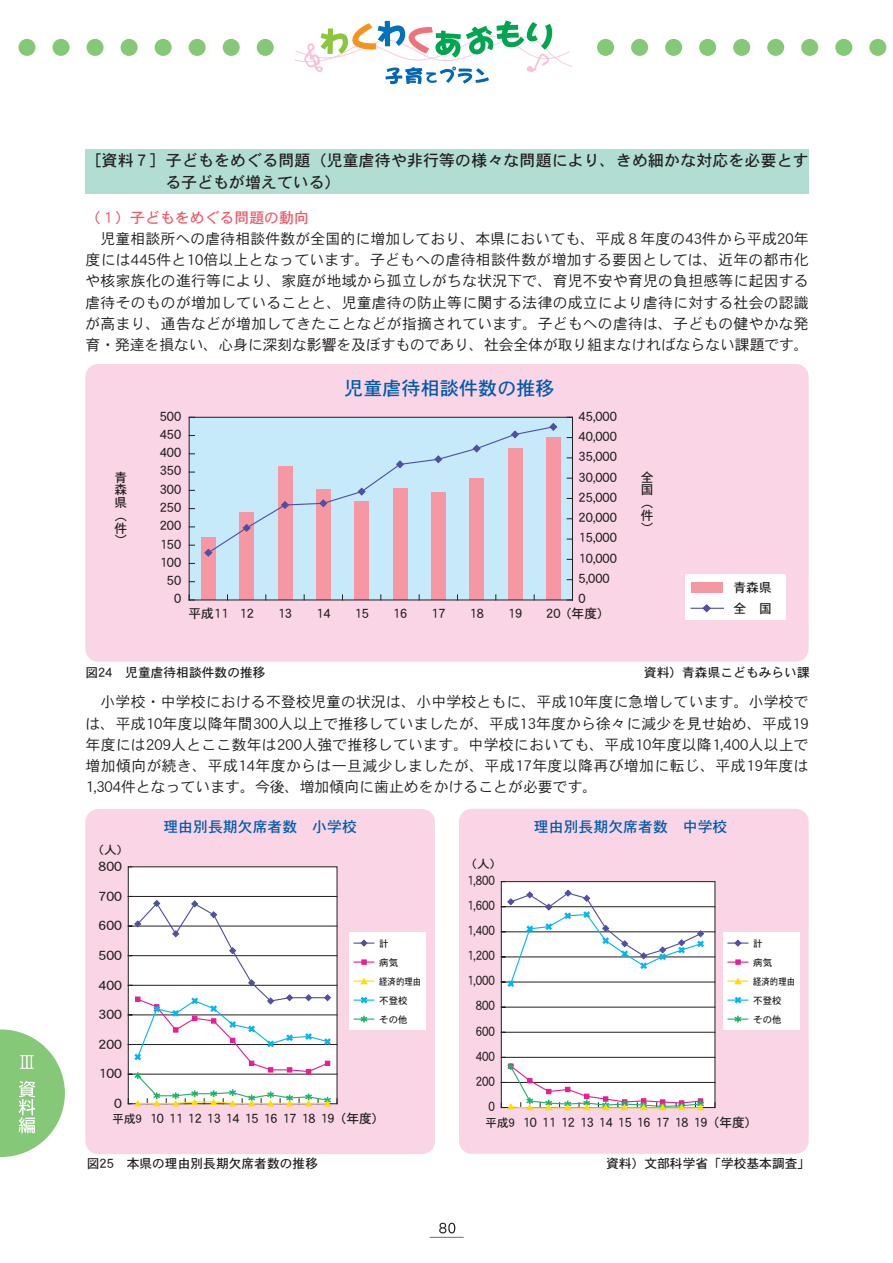
<style>
.page{position:relative;width:893px;height:1263px;background:#fff}
.page>*{position:absolute;margin:0;border:0;box-sizing:border-box;transform-origin:0 0}
.t1{font:19.2px "DFPHS Gothic CID W5";color:#015aaa}
.t2{font:15.9px/21.3px "DFPHS Gothic CID W5";letter-spacing:.01em;color:#231f20}
.t3{font:14.85px/21.3px "DFPHS Gothic CID W3";letter-spacing:-.005em;color:#231f20;text-align:justify}
.t4{font:14.85px "DFPHS Gothic CID W5";color:#015aaa}
.t5{font:14.85px "DFPHS Gothic CID W5";color:#f05a67}
.t6{font:12.75px/18.3px "DFPHS Gothic CID W5";color:#231f20}
.t7{font:12.75px/25px "DFPHS Gothic CID W5";color:#231f20;text-align:right;scale:.9 1}
.t8{font:12.75px "DFPHS Gothic CID W5";color:#231f20;scale:1.09 1}
.t9{font:11.7px "DFPHS Gothic CID W5";color:#231f20;scale:1.09 1}
.t10{font:9.6px/19px "DFPHS Gothic CID W5";color:#231f20}
.s1{font-size:11.7px}
</style>
<div class="page">
<div style="left:85px;top:364px;width:723px;height:298px;background:#fad5e5;border-radius:13px"></div>
<div style="left:189px;top:417px;width:383px;height:183px;background:#c6eafa"></div>
<div style="left:201px;top:538px;width:15px;height:62px;background:#f598a3"></div>
<div style="left:277px;top:467px;width:15px;height:133px;background:#f598a3"></div>
<div style="left:354px;top:502px;width:15px;height:98px;background:#f598a3"></div>
<div style="left:431px;top:493px;width:15px;height:107px;background:#f598a3"></div>
<div style="left:507px;top:448px;width:15px;height:152px;background:#f598a3"></div>
<div style="left:239px;top:513px;width:15px;height:87px;background:#f598a3"></div>
<div style="left:316px;top:490px;width:15px;height:110px;background:#f598a3"></div>
<div style="left:392px;top:488px;width:15px;height:112px;background:#f598a3"></div>
<div style="left:469px;top:478px;width:15px;height:122px;background:#f598a3"></div>
<div style="left:546px;top:437px;width:14px;height:163px;background:#f598a3"></div>
<div style="left:685px;top:574px;width:100px;height:45px;background:#fff"></div>
<div style="left:691px;top:582px;width:31px;height:10px;background:#f598a3"></div>
<hr style="left:691px;top:608px;width:32px;height:1px;background:#504fa1">
<svg style="left:701px;top:604px;width:10px;height:9px"></svg>
<svg style="left:203px;top:423px;width:355px;height:135px"></svg>
<div style="left:189px;top:417px;width:383px;height:183px;border:1px solid #231f20"></div>
<div style="left:85px;top:809px;width:350px;height:345px;background:#fad5e5;border-radius:13px"></div>
<div style="left:128px;top:867px;width:209px;height:237px;background:#fff"></div>
<div style="left:349px;top:932px;width:76px;height:98px;background:#fff"></div>
<div style="left:459px;top:809px;width:349px;height:345px;background:#fad5e5;border-radius:13px"></div>
<svg style="left:354px;top:939px;width:20px;height:8px"></svg>
<svg style="left:354px;top:959px;width:20px;height:6px"></svg>
<svg style="left:354px;top:996px;width:20px;height:8px"></svg>
<svg style="left:354px;top:1015px;width:20px;height:8px"></svg>
<svg style="left:354px;top:978px;width:20px;height:7px"></svg>
<div style="left:723px;top:932px;width:76px;height:98px;background:#fff"></div>
<svg style="left:728px;top:939px;width:19px;height:8px"></svg>
<svg style="left:728px;top:959px;width:19px;height:6px"></svg>
<svg style="left:728px;top:996px;width:19px;height:8px"></svg>
<svg style="left:728px;top:1015px;width:19px;height:8px"></svg>
<svg style="left:728px;top:978px;width:19px;height:7px"></svg>
<svg style="left:128px;top:896px;width:210px;height:211px"></svg>
<div style="left:501px;top:882px;width:214px;height:226px;background:#fff"></div>
<hr style="left:501px;top:1082px;width:214px;height:1px;background:#231f20">
<hr style="left:501px;top:1057px;width:214px;height:1px;background:#231f20">
<hr style="left:501px;top:1032px;width:214px;height:1px;background:#231f20">
<hr style="left:501px;top:1007px;width:214px;height:1px;background:#231f20">
<hr style="left:501px;top:982px;width:214px;height:1px;background:#231f20">
<hr style="left:501px;top:957px;width:214px;height:1px;background:#231f20">
<hr style="left:501px;top:906px;width:214px;height:1px;background:#231f20">
<hr style="left:501px;top:932px;width:214px;height:1px;background:#231f20">
<svg style="left:503px;top:889px;width:203px;height:98px"></svg>
<div style="left:501px;top:881px;width:214px;height:227px;border:1px solid #231f20"></div>
<svg style="left:501px;top:1057px;width:204px;height:54px"></svg>
<div style="left:85px;top:149px;width:723px;height:44px;background:#b1ddd3"></div>
<div style="left:18px;top:39px;width:17px;height:17px;background:#85c878;border-radius:50%"></div>
<div style="left:52px;top:39px;width:17px;height:17px;background:#85c878;border-radius:50%"></div>
<div style="left:87px;top:39px;width:17px;height:17px;background:#85c878;border-radius:50%"></div>
<div style="left:121px;top:39px;width:17px;height:17px;background:#85c878;border-radius:50%"></div>
<div style="left:155px;top:39px;width:17px;height:17px;background:#85c878;border-radius:50%"></div>
<div style="left:189px;top:39px;width:17px;height:17px;background:#85c878;border-radius:50%"></div>
<div style="left:223px;top:39px;width:17px;height:17px;background:#85c878;border-radius:50%"></div>
<div style="left:257px;top:39px;width:17px;height:17px;background:#85c878;border-radius:50%"></div>
<div style="left:597px;top:39px;width:17px;height:17px;background:#85c878;border-radius:50%"></div>
<div style="left:631px;top:39px;width:17px;height:17px;background:#85c878;border-radius:50%"></div>
<div style="left:665px;top:39px;width:17px;height:17px;background:#85c878;border-radius:50%"></div>
<div style="left:699px;top:39px;width:17px;height:17px;background:#85c878;border-radius:50%"></div>
<div style="left:733px;top:39px;width:17px;height:17px;background:#85c878;border-radius:50%"></div>
<div style="left:767px;top:39px;width:17px;height:17px;background:#85c878;border-radius:50%"></div>
<div style="left:801px;top:39px;width:17px;height:17px;background:#85c878;border-radius:50%"></div>
<div style="left:835px;top:39px;width:17px;height:17px;background:#85c878;border-radius:50%"></div>
<div style="left:869px;top:39px;width:17px;height:17px;background:#85c878;border-radius:50%"></div>
<svg style="left:294px;top:20px;width:278px;height:64px"></svg>
<svg style="left:0;top:1029px;width:65px;height:128px"></svg>
<svg style="left:439px;top:1222px;width:17px;height:12px"></svg>
<hr style="left:429px;top:1237px;width:34px;height:1px;background:#6c6d70">
<p class="t2" style="left:165px;top:152px;width:645px;text-indent:-80px">［資料７］子どもをめぐる問題（児童虐待や非行等の様々な問題により、きめ細かな対応を必要とする子どもが増えている）</p>
<p class="t5" style="left:86px;top:211px;width:225px">（１）子どもをめぐる問題の動向</p>
<p class="t3" style="left:86px;top:230px;width:724px">　児童相談所への虐待相談件数が全国的に増加しており、本県においても、平成８年度の43件から平成20年度には445件と10倍以上となっています。子どもへの虐待相談件数が増加する要因としては、近年の都市化や核家族化の進行等により、家庭が地域から孤立しがちな状況下で、育児不安や育児の負担感等に起因する虐待そのものが増加していることと、児童虐待の防止等に関する法律の成立により虐待に対する社会の認識が高まり、通告などが増加してきたことなどが指摘されています。子どもへの虐待は、子どもの健やかな発育・発達を損ない、心身に深刻な影響を及ぼすものであり、社会全体が取り組まなければならない課題です。</p>
<p class="t6" style="left:115px;top:472px;width:14px;line-height:12.8px;text-align:justify">青森県（件）</p>
<p class="t6" style="left:160px;top:408px;width:23px;text-align:right">500<br>450<br>400<br>350<br>300<br>250<br>200<br>150<br>100<br>50<br>0</p>
<p class="t6" style="left:188px;top:606px;width:41px">平成11</p>
<p class="t1" style="left:344px;top:381px;width:212px">児童虐待相談件数の推移</p>
<p class="t6" style="left:578px;top:407px;width:40px;line-height:20.2px">45,000<br>40,000<br>35,000<br>30,000<br>25,000<br>20,000<br>15,000<br>10,000<br>5,000<br>0</p>
<p class="t6" style="left:239px;top:606px;width:16px">12</p>
<p class="t6" style="left:278px;top:606px;width:16px">13</p>
<p class="t6" style="left:316px;top:606px;width:16px">14</p>
<p class="t6" style="left:354px;top:606px;width:16px">15</p>
<p class="t6" style="left:393px;top:606px;width:16px">16</p>
<p class="t6" style="left:431px;top:606px;width:16px">17</p>
<p class="t6" style="left:469px;top:606px;width:16px">18</p>
<p class="t6" style="left:508px;top:606px;width:16px">19</p>
<p class="t6" style="left:546px;top:606px;width:65px">20（年度）</p>
<p class="t6" style="left:641px;top:472px;width:14px;line-height:12.8px;text-align:justify">全国（件）</p>
<p class="t6" style="left:733px;top:578px;width:40px;line-height:21.3px">青森県全　国</p>
<p class="t6" style="left:85px;top:665px;width:182px">図24　児童虐待相談件数の推移</p>
<p class="t6" style="left:644px;top:665px;width:167px">資料）青森県こどもみらい課</p>
<p class="t3" style="left:86px;top:693px;width:724px">　小学校・中学校における不登校児童の状況は、小中学校ともに、平成10年度に急増しています。小学校では、平成10年度以降年間300人以上で推移していましたが、平成13年度から徐々に減少を見せ始め、平成19年度には209人とここ数年は200人強で推移しています。中学校においても、平成10年度以降1,400人以上で増加傾向が続き、平成14年度からは一旦減少しましたが、平成17年度以降再び増加に転じ、平成19年度は1,304件となっています。今後、増加傾向に歯止めをかけることが必要です。</p>
<p class="t9" style="left:91px;top:845px;width:37px">（人）</p>
<p class="t4" style="left:163px;top:821px;width:195px">理由別長期欠席者数　小学校</p>
<p class="t4" style="left:534px;top:821px;width:195px">理由別長期欠席者数　中学校</p>
<p class="t9" style="left:464px;top:859px;width:37px">（人）</p>
<p class="t8" style="left:99px;top:862px;width:23px">800</p>
<p class="t8" style="left:99px;top:891px;width:23px">700</p>
<p class="t8" style="left:99px;top:921px;width:23px">600</p>
<p class="t8" style="left:99px;top:950px;width:23px">500</p>
<p class="t8" style="left:99px;top:980px;width:23px">400</p>
<p class="t8" style="left:99px;top:1010px;width:23px">300</p>
<p class="t8" style="left:99px;top:1039px;width:23px">200</p>
<p class="t8" style="left:99px;top:1069px;width:23px">100</p>
<p class="t8" style="left:114px;top:1098px;width:9px">0</p>
<p class="t7" style="left:467px;top:869px;width:33px">1,800<br>1,600<br>1,400<br>1,200<br>1,000<br>800<br>600<br>400<br>200<br>0</p>
<p class="t10" style="left:379px;top:935px;width:43px">計<br>病気<br>経済的理由不登校<br>その他</p>
<p class="t10" style="left:753px;top:935px;width:43px">計<br>病気<br>経済的理由不登校<br>その他</p>
<p class="t6" style="left:112px;top:1111px;width:273px"><span class="s1">平成9</span> 10 11 12 13 14 15 16 17 18 19（年度）</p>
<p class="t6" style="left:485px;top:1115px;width:273px"><span class="s1">平成9</span> 10 11 12 13 14 15 16 17 18 19（年度）</p>
<p class="t6" style="left:87px;top:1156px;width:233px">図25　本県の理由別長期欠席者数の推移</p>
<p class="t6" style="left:606px;top:1156px;width:206px">資料）文部科学省「学校基本調査」</p>
</div>
